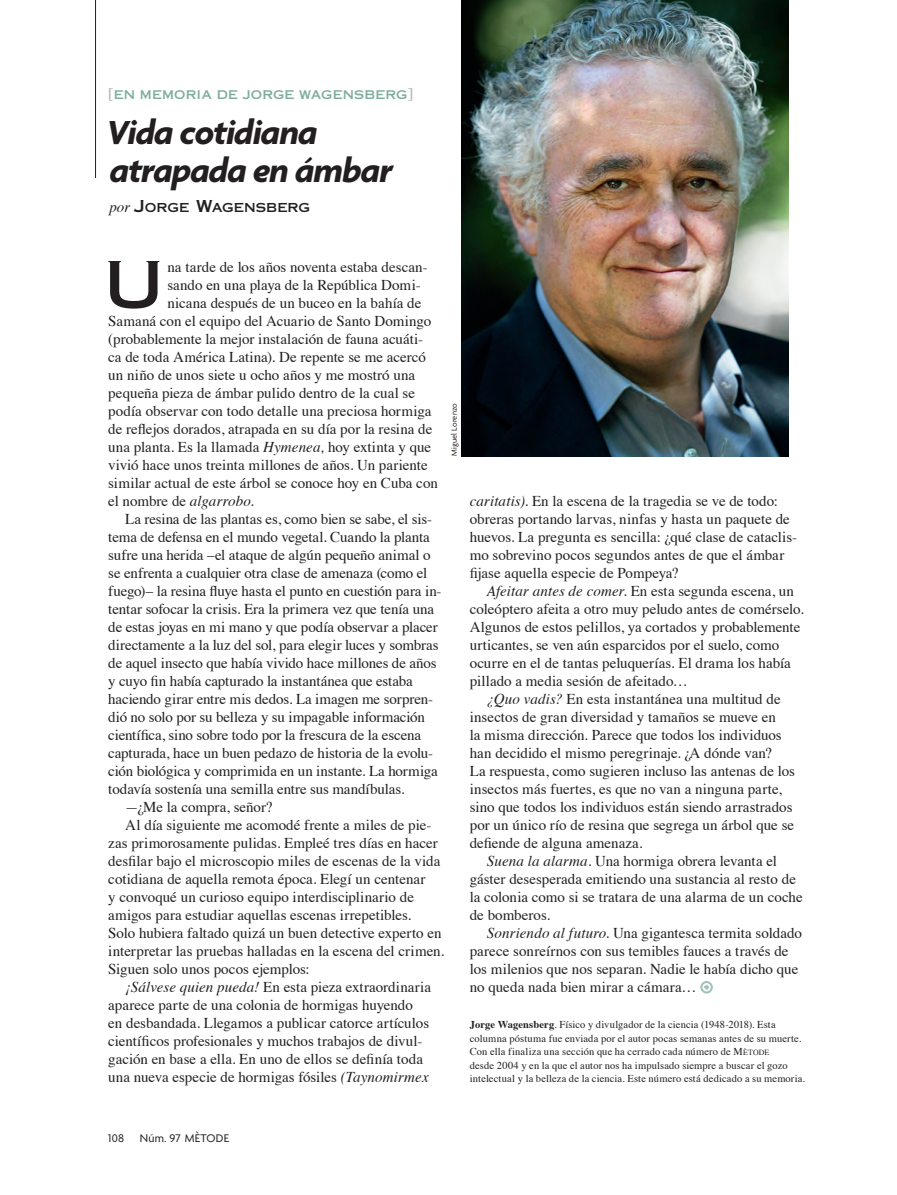
<style>
.page{position:relative;width:897px;height:1195px;background:#fff}
.page>*{position:absolute;margin:0;border:0;box-sizing:border-box;transform-origin:0 0}
.t1{font:64.5px "Copperplate Thirty One AB";color:#231f20}
.TITULAR_SECCION{font:italic 700 36px/37.5px "Agenda";letter-spacing:-.025em;color:#231f20}
.t2{font:15px/18px "Times";color:#231f20}
.NOMBRE_SECCION{font:15px "Copperplate Thirty One AB";color:#bcbdc0}
.AUTOR_SECCION{font:12.3px "Copperplate Thirty One AB";color:#231f20}
.NOMBRE_SECCION-2{font:12px "Copperplate Thirty One AB";color:#7ead9c}
.t3{font:12px "Agenda";letter-spacing:.02em;color:#231f20}
.FIRMA_ARTICULO{font:10.5px/13.5px "Times";letter-spacing:.01em;color:#231f20}
.t4{font:8.25px "Agenda";letter-spacing:.02em;color:#231f20}
.s1{font-size:15px;color:#bcbdc0}
.s2{font-family:"Times";font-style:italic;font-size:15px}
.s3{font-size:16.5px}
.s4{font-style:italic}
.s5{font-weight:700}
.s6{font-style:inherit}
.s7{font-size:7.8px}
</style>
<div class="page">
<div style="left:700px;top:981px;width:13px;height:12px;border:2px solid #9fc4bb;border-radius:50%"></div>
<svg style="left:704px;top:984px;width:5px;height:6px"></svg>
<img style="left:461px;top:0;width:328px;height:456px">
<hr style="left:95px;top:0;width:1px;height:178px;background:#231f20">
<p class="NOMBRE_SECCION-2" style="left:108px;top:87px;width:44px"><span class="s1">[</span>EN MEMORIA</p>
<p class="NOMBRE_SECCION-2" style="left:217px;top:87px;width:11px">DE</p>
<p class="NOMBRE_SECCION-2" style="left:243px;top:87px;width:15px">JORGE</p>
<p class="NOMBRE_SECCION-2" style="left:299px;top:87px;width:14px">WAGENSBERG</p>
<p class="NOMBRE_SECCION" style="left:408px;top:84px;width:7px">]</p>
<p class="TITULAR_SECCION" style="left:107px;top:113px;width:288px">Vida cotidiana atrapada en ámbar</p>
<p class="AUTOR_SECCION" style="left:109px;top:200px;width:202px"><span class="s2">por</span> <span class="s3">J</span>ORGE <span class="s3">W</span>AGENSBERG</p>
<p class="t1" style="left:103px;top:246px;width:62px">U</p>
<p class="t2" style="left:167px;top:257px;width:262px">na tarde de los años noventa estaba descan-</p>
<p class="t2" style="left:167px;top:275px;width:255px">sando en una playa de la República Domi-</p>
<p class="t2" style="left:167px;top:293px;width:256px">nicana después de un buceo en la bahía de</p>
<p class="t2" style="left:108px;top:311px;width:325px">Samaná con el equipo del Acuario de Santo Domingo</p>
<p class="t2" style="left:108px;top:329px;width:316px">(probablemente la mejor instalación de fauna acuáti-</p>
<p class="t2" style="left:108px;top:347px;width:319px">ca de toda América Latina). De repente se me acercó</p>
<p class="t2" style="left:108px;top:365px;width:308px">un niño de unos siete u ocho años y me mostró una</p>
<p class="t2" style="left:108px;top:383px;width:308px">pequeña pieza de ámbar pulido dentro de la cual se</p>
<p class="t2" style="left:108px;top:401px;width:325px">podía observar con todo detalle una preciosa hormiga</p>
<p class="t2" style="left:108px;top:419px;width:326px">de reflejos dorados, atrapada en su día por la resina de</p>
<p class="t2" style="left:108px;top:437px;width:324px">una planta. Es la llamada <span class="s4">Hymenea,</span> hoy extinta y que</p>
<p class="t2" style="left:108px;top:455px;width:321px">vivió hace unos treinta millones de años. Un pariente</p>
<p class="t2" style="left:108px;top:473px;width:331px">similar actual de este árbol se conoce hoy en Cuba con</p>
<p class="t2" style="left:108px;top:491px;width:147px">el nombre de <span class="s4">algarrobo</span>.</p>
<p class="t2" style="left:108px;top:509px;width:335px;text-indent:17px">La resina de las plantas es, como bien se sabe, el sis&shy;tema de defensa en el mundo vegetal. Cuando la planta sufre una herida –el ataque de algún pequeño animal o se enfrenta a cualquier otra clase de amenaza (como el fuego)– la resina fluye hasta el punto en cuestión para in&shy;tentar sofocar la crisis. Era la primera vez que tenía una de estas joyas en mi mano y que podía observar a placer directamente a la luz del sol, para elegir luces y sombras de aquel insecto que había vivido hace millones de años y cuyo fin había capturado la instantánea que estaba haciendo girar entre mis dedos. La imagen me sorpren&shy;dió no solo por su belleza y su impagable información científica, sino sobre todo por la frescura de la escena capturada, hace un buen pedazo de historia de la evolu&shy;ción biológica y comprimida en un instante. La hormiga todavía sostenía una semilla entre sus mandíbulas.</p>
<p class="t2" style="left:125px;top:797px;width:149px"><span class="s4">—</span>¿Me la compra, señor?</p>
<p class="t2" style="left:108px;top:815px;width:337px;text-indent:17px">Al día siguiente me acomodé frente a miles de pie&shy;zas primorosamente pulidas. Empleé tres días en hacer desfilar bajo el microscopio miles de escenas de la vida cotidiana de aquella remota época. Elegí un centenar<br>y convoqué un curioso equipo interdisciplinario de amigos para estudiar aquellas escenas irrepetibles.<br>Solo hubiera faltado quizá un buen detective experto en interpretar las pruebas halladas en la escena del crimen.<br>Siguen solo unos pocos ejemplos:</p>
<p class="t2" style="left:108px;top:977px;width:324px;text-indent:17px"><span class="s4">¡Sálvese quien pueda!</span> En esta pieza extraordinaria aparece parte de una colonia de hormigas huyendo<br>en desbandada. Llegamos a publicar catorce artículos científicos profesionales y muchos trabajos de divul&shy;gación en base a ella. En uno de ellos se definía toda una nueva especie de hormigas fósiles <span class="s4">(Taynomirmex</span></p>
<p class="t4" style="left:449px;top:456px;width:54px;rotate:-90deg">Miguel Lorenzo</p>
<p class="t2" style="left:470px;top:491px;width:329px"><span class="s4">caritatis).</span> En la escena de la tragedia se ve de todo: obreras portando larvas, ninfas y hasta un paquete de huevos. La pregunta es sencilla: ¿qué clase de cataclis&shy;mo sobrevino pocos segundos antes de que el ámbar fijase aquella especie de Pompeya?</p>
<p class="t2" style="left:470px;top:581px;width:335px;text-indent:17px"><span class="s4">Afeitar antes de comer.</span> En esta segunda escena, un coleóptero afeita a otro muy peludo antes de comérselo.<br>Algunos de estos pelillos, ya cortados y probablemente urticantes, se ven aún esparcidos por el suelo, como ocurre en el de tantas peluquerías. El drama los había pillado a media sesión de afeitado…</p>
<p class="t2" style="left:470px;top:689px;width:327px;text-indent:17px"><span class="s4">¿Quo vadis?</span> En esta instantánea una multitud de insectos de gran diversidad y tamaños se mueve en<br>la misma dirección. Parece que todos los individuos han decidido el mismo peregrinaje. ¿A dónde van?<br>La respuesta, como sugieren incluso las antenas de los insectos más fuertes, es que no van a ninguna parte, sino que todos los individuos están siendo arrastrados por un único río de resina que segrega un árbol que se defiende de alguna amenaza.</p>
<p class="t2" style="left:470px;top:851px;width:334px;text-indent:17px"><span class="s4">Suena la alarma.</span> Una hormiga obrera levanta el gáster desesperada emitiendo una sustancia al resto de la colonia como si se tratara de una alarma de un coche de bomberos.</p>
<p class="t2" style="left:470px;top:923px;width:334px;text-indent:17px"><span class="s4">Sonriendo al futuro</span>. Una gigantesca termita soldado parece sonreírnos con sus temibles fauces a través de los milenios que nos separan. Nadie le había dicho que no queda nada bien mirar a cámara…</p>
<p class="FIRMA_ARTICULO" style="left:470px;top:1016px;width:337px"><span class="s5">Jorge Wagensberg</span>. Físico y divulgador de la ciencia (1948-2018). Esta columna póstuma fue enviada por el autor pocas semanas antes de su muerte.<br>Con ella finaliza una sección que ha cerrado cada número de <span class="s6">M</span><span class="s7">ètode<br></span>desde 2004 y en la que el autor nos ha impulsado siempre a buscar el gozo intelectual y la belleza de la ciencia. Este número está dedicado a su memoria.</p>
<p class="t3" style="left:108px;top:1131px;width:17px">108</p>
<p class="t3" style="left:140px;top:1131px;width:91px">Núm. 97 MÈTODE</p>
</div>
